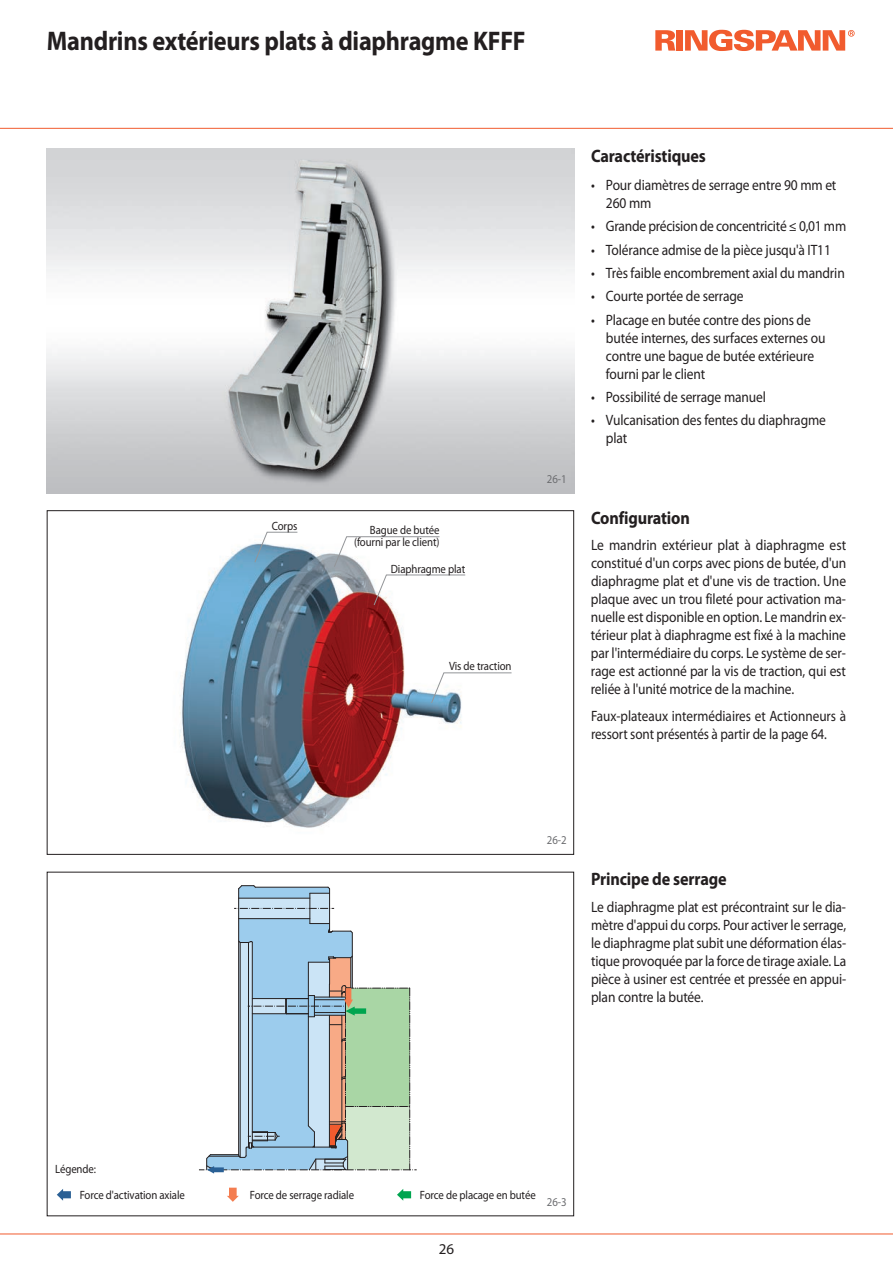
<style>
.page{position:relative;width:893px;height:1263px;background:#fff}
.page>*{position:absolute;margin:0;border:0;box-sizing:border-box;transform-origin:0 0}
.t1{font:700 27px "Myriad Pro";letter-spacing:-.01em;color:#231f20;scale:.9 1}
.t2{font:700 18px "Myriad Pro";letter-spacing:-.01em;color:#231f20;scale:.9 1}
.t3{font:15px/18px "Myriad Pro";letter-spacing:-.01em;color:#231f20;scale:.9 1}
.t4{font:15px/18px "Myriad Pro";letter-spacing:-.01em;color:#231f20;scale:.88 1}
.t5{font:15px "Myriad Pro";letter-spacing:-.01em;color:#231f20}
.t6{font:12px/12px "Myriad Pro";letter-spacing:-.01em;color:#231f20;text-align:right;scale:.9 1}
.t7{font:12px "Myriad Pro";color:#6c6d70;scale:.9 1}
</style>
<div class="page">
<hr style="left:0;top:128px;width:893px;height:1px;background:#f15b2e">
<hr style="left:0;top:1233px;width:893px;height:1px;background:#f15b2e">
<img style="left:47px;top:149px;width:527px;height:344px">
<img style="left:180px;top:544px;width:282px;height:284px">
<svg style="left:199px;top:885px;width:218px;height:288px"></svg>
<svg style="left:675px;top:30px;width:2px;height:21px"></svg>
<svg style="left:655px;top:30px;width:20px;height:21px"></svg>
<div style="left:677px;top:30px;width:6px;height:21px;background:#f15b2e"></div>
<svg style="left:685px;top:30px;width:170px;height:21px"></svg>
<svg style="left:254px;top:531px;width:44px;height:32px"></svg>
<svg style="left:333px;top:536px;width:107px;height:32px"></svg>
<svg style="left:373px;top:574px;width:93px;height:32px"></svg>
<svg style="left:431px;top:672px;width:81px;height:32px"></svg>
<svg style="left:57px;top:1189px;width:14px;height:12px"></svg>
<svg style="left:227px;top:1188px;width:12px;height:14px"></svg>
<svg style="left:397px;top:1189px;width:14px;height:12px"></svg>
<p class="t1" style="left:47px;top:31px;width:534px">Mandrins extérieurs plats à diaphragme KFFF</p>
<p class="t6" style="left:272px;top:521px;width:30px">Corps</p>
<p class="t6" style="left:354px;top:525px;width:96px">Bague de butée (fourni par le client)</p>
<p class="t6" style="left:391px;top:563px;width:84px">Diaphragme plat</p>
<p class="t6" style="left:449px;top:661px;width:71px">Vis de traction</p>
<p class="t7" style="left:547px;top:474px;width:23px">26-1</p>
<p class="t2" style="left:591px;top:150px;width:129px">Caractéristiques</p>
<p class="t3" style="left:606px;top:177px;width:258px;text-indent:-15px">• Pour diamètres de serrage entre 90 mm et<br>260 mm</p>
<p class="t3" style="left:591px;top:218px;width:285px">• Grande précision de concentricité ≤ 0,01 mm</p>
<p class="t3" style="left:591px;top:242px;width:268px">• Tolérance admise de la pièce jusqu'à IT11</p>
<p class="t3" style="left:591px;top:265px;width:283px">• Très faible encombrement axial du mandrin</p>
<p class="t3" style="left:591px;top:288px;width:171px">• Courte portée de serrage</p>
<p class="t3" style="left:606px;top:312px;width:246px;text-indent:-15px">• Placage en butée contre des pions de butée internes, des surfaces externes ou contre une bague de butée extérieure fourni par le client</p>
<p class="t3" style="left:591px;top:389px;width:196px">• Possibilité de serrage manuel</p>
<p class="t3" style="left:606px;top:412px;width:246px;text-indent:-15px">• Vulcanisation des fentes du diaphragme plat</p>
<p class="t2" style="left:591px;top:511px;width:111px">Configuration</p>
<p class="t3" style="left:591px;top:538px;width:285px;text-align:justify">Le mandrin extérieur plat à diaphragme est constitué d'un corps avec pions de butée, d'un diaphragme plat et d'une vis de traction. Une plaque avec un trou fileté pour activation ma&shy;nuelle est disponible en option. Le mandrin ex&shy;térieur plat à diaphragme est fixé à la machine par l'intermédiaire du corps. Le système de ser&shy;rage est actionné par la vis de traction, qui est reliée à l'unité motrice de la machine.</p>
<p class="t4" style="left:591px;top:708px;width:291px">Faux-plateaux intermédiaires et Actionneurs à ressort sont présentés à partir de la page 64.</p>
<p class="t7" style="left:547px;top:836px;width:23px">26-2</p>
<p class="t2" style="left:591px;top:872px;width:152px">Principe de serrage</p>
<p class="t3" style="left:591px;top:899px;width:285px;text-align:justify">Le diaphragme plat est précontraint sur le dia&shy;mètre d'appui du corps. Pour activer le serrage, le diaphragme plat subit une déformation élas&shy;tique provoquée par la force de tirage axiale. La pièce à usiner est centrée et pressée en appui&shy;plan contre la butée.</p>
<p class="t6" style="left:80px;top:1157px;width:118px;line-height:25.5px;text-align:left;text-indent:-25px">Légende:<br>Force d'activation axiale</p>
<p class="t6" style="left:250px;top:1189px;width:117px">Force de serrage radiale</p>
<p class="t6" style="left:420px;top:1189px;width:130px">Force de placage en butée</p>
<p class="t7" style="left:547px;top:1197px;width:23px">26-3</p>
<p class="t5" style="left:439px;top:1244px;width:17px">26</p>
</div>
